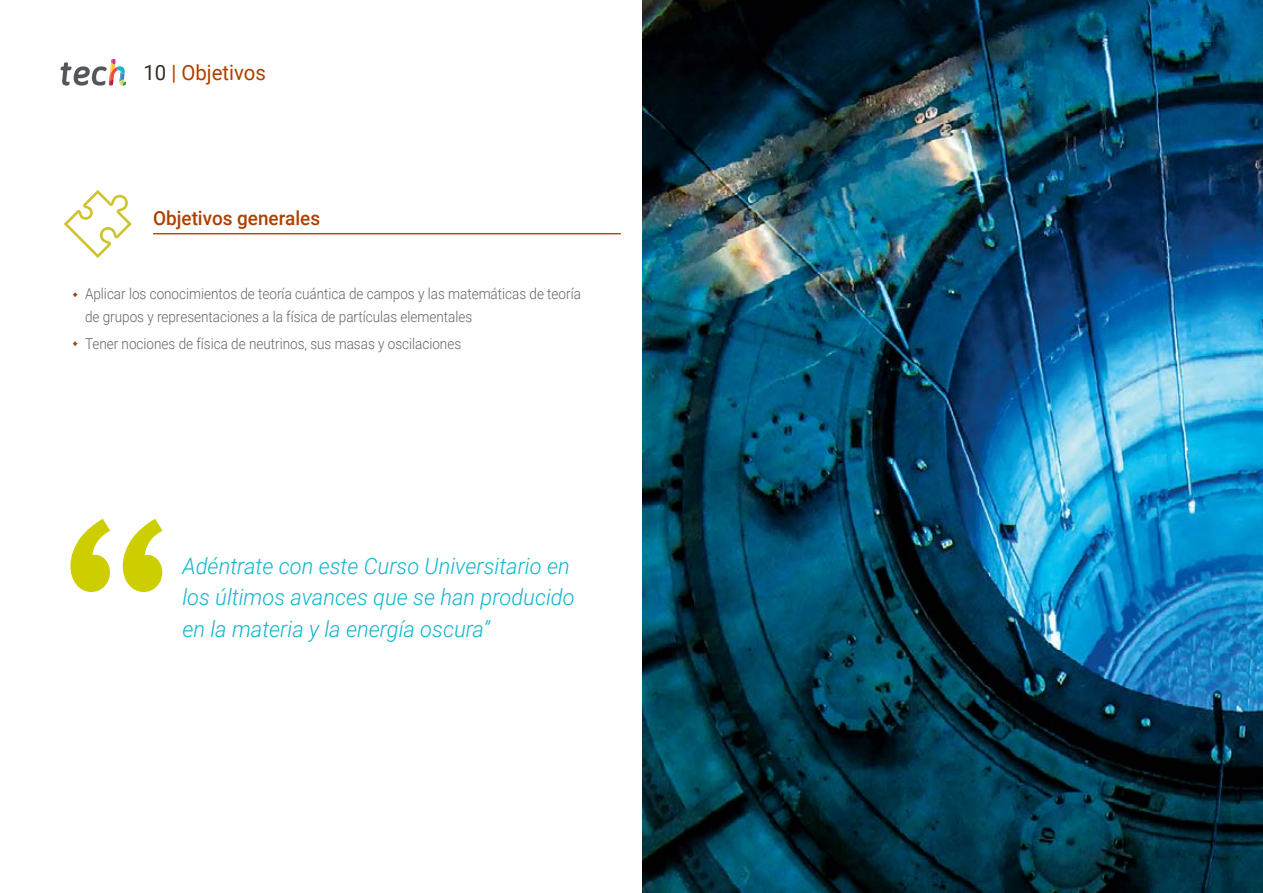
<style>
.page{position:relative;width:1263px;height:893px;background:#fff}
.page>*{position:absolute;margin:0;border:0;box-sizing:border-box;transform-origin:0 0}
.t1{font:italic 300 22.5px/31.5px "Roboto";color:#0fb6cf}
.t2{font:21px "Roboto";color:#ae4000}
.t3{font:500 19.5px "Roboto";color:#ae4000}
.t4{font:300 15px/22.5px "Roboto";color:#61646a;scale:.9 1}
.s1{color:#312e20}
</style>
<div class="page">
<hr style="left:153px;top:233px;width:468px;height:1px;background:#ae4000">
<svg style="left:64px;top:190px;width:68px;height:68px"></svg>
<img style="left:642px;top:0;width:621px;height:893px">
<svg style="left:61px;top:59px;width:65px;height:27px"></svg>
<svg style="left:70px;top:519px;width:93px;height:73px"></svg>
<h2 class="t2" style="left:144px;top:57px;width:124px"><span class="s1">10</span> | Objetivos</h2>
<h3 class="t3" style="left:153px;top:205px;width:169px">Objetivos generales</h3>
<p class="t4" style="left:85px;top:282px;width:552px">Aplicar los conocimientos de teoría cuántica de campos y las matemáticas de teoría de grupos y representaciones a la física de partículas elementales</p>
<p class="t4" style="left:85px;top:332px;width:419px">Tener nociones de física de neutrinos, sus masas y oscilaciones</p>
<h1 class="t1" style="left:182px;top:549px;width:394px">Adéntrate con este Curso Universitario en los últimos avances que se han producido en la materia y la energía oscura”</h1>
</div>
